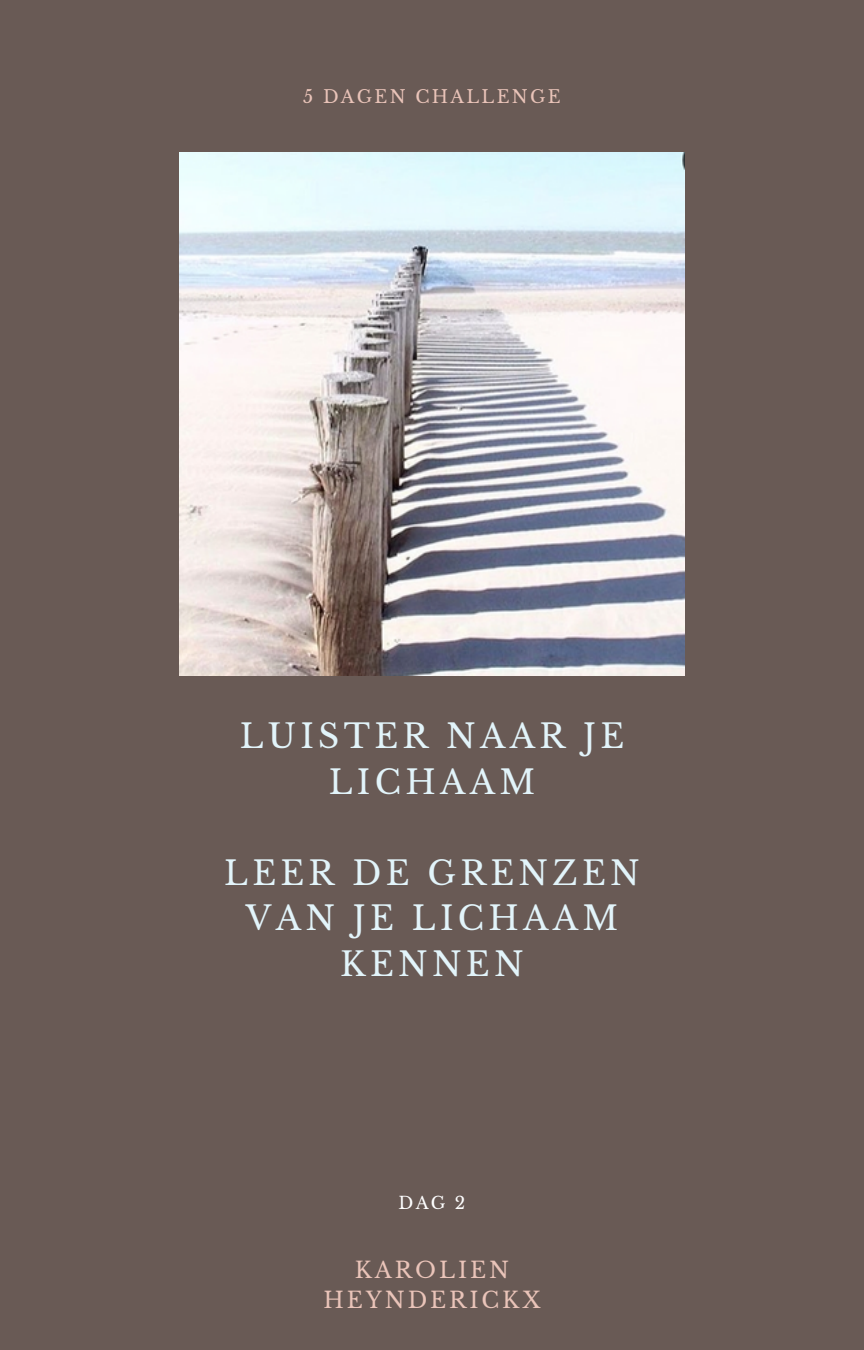
<style>
.page{position:relative;width:864px;height:1350px;background:#695a55}
.page>*{position:absolute;margin:0;border:0;box-sizing:border-box;transform-origin:0 0}
.t1{font:32.85px/45.4px "Libre Baskerville";letter-spacing:.13em;color:#e2f4fa;text-align:center}
.t2{font:22.28px/30.4px "Libre Baskerville";letter-spacing:.13em;color:#eac4b9;text-align:center}
.t3{font:17.78px "Libre Baskerville";letter-spacing:.13em;color:#eac4b9}
.t4{font:16.88px "Libre Baskerville";color:#fff}
</style>
<div class="page">
<img style="left:180px;top:153px;width:504px;height:523px">
<p class="t3" style="left:303px;top:86px;width:259px">5 DAGEN CHALLENGE</p>
<p class="t1" style="left:240px;top:714px;width:386px">LUISTER NAAR JE<br>LICHAAM</p>
<p class="t1" style="left:224px;top:851px;width:417px">LEER DE GRENZEN<br>VAN JE LICHAAM<br>KENNEN</p>
<p class="t4" style="left:399px;top:1192px;width:68px">DAG 2</p>
<p class="t2" style="left:323px;top:1255px;width:219px">KAROLIEN<br>HEYNDERICKX</p>
</div>
